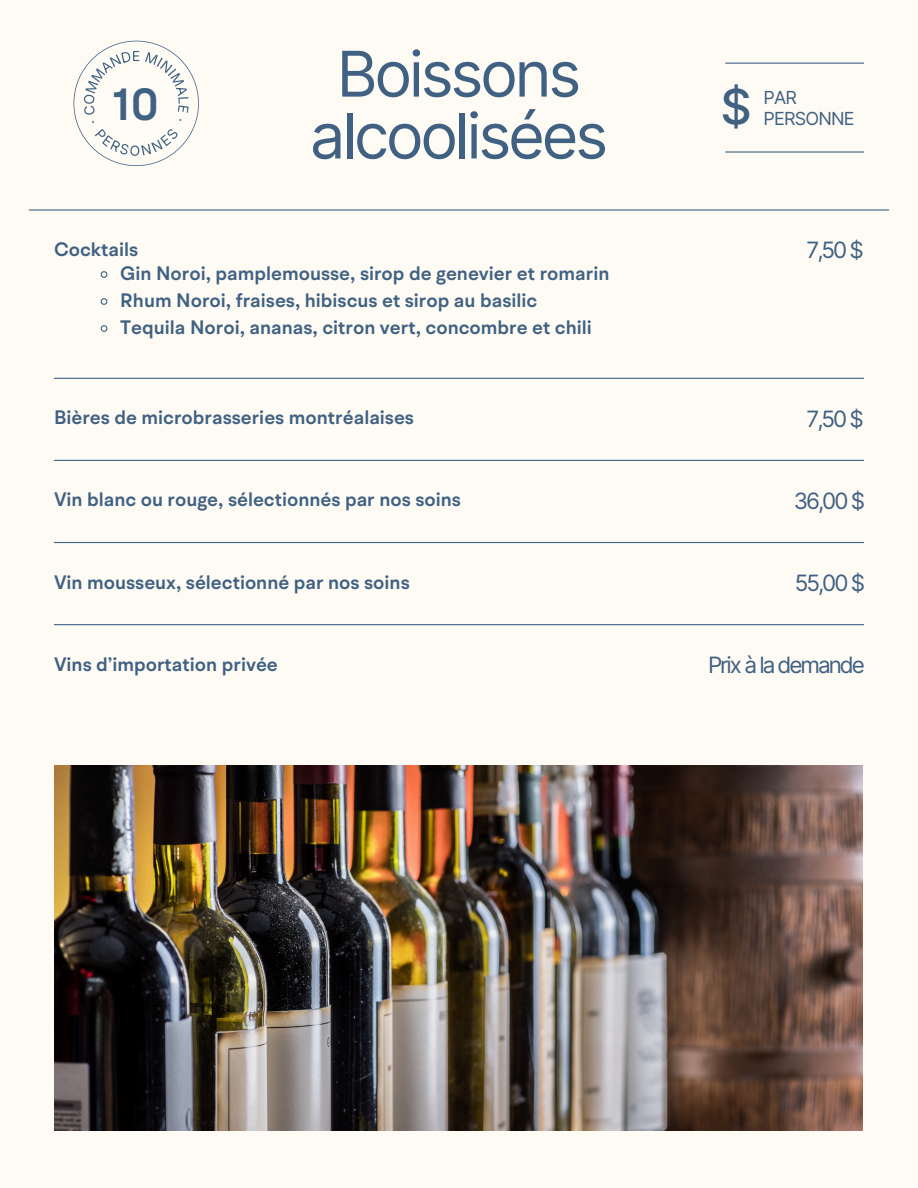
<style>
.page{position:relative;width:918px;height:1188px;background:#fefbf5}
.page>*{position:absolute;margin:0;border:0;box-sizing:border-box;transform-origin:0 0}
.t1{font:63px/61.8px "Inter";letter-spacing:-.05em;color:#406182;text-align:center}
.t2{font:500 48.75px "Inter";color:#406182}
.t3{font:600 45px "BR Hendrix";color:#406182}
.t4{font:22.5px "Inter";letter-spacing:-.09em;color:#406182}
.t5{font:600 19.5px "BR Hendrix";color:#406182}
.t6{font:18px/20.2px "Inter";letter-spacing:-.045em;color:#406182}
</style>
<div class="page">
<hr style="left:29px;top:209px;width:860px;height:2px;background:#406182">
<img style="left:54px;top:766px;width:809px;height:364px">
<hr style="left:54px;top:378px;width:810px;height:1px;background:#406182">
<hr style="left:54px;top:460px;width:810px;height:1px;background:#406182">
<svg style="left:74px;top:41px;width:124px;height:125px"></svg>
<hr style="left:725px;top:63px;width:139px;height:1px;background:#406182">
<hr style="left:725px;top:151px;width:139px;height:2px;background:#406182">
<svg style="left:100px;top:271px;width:8px;height:7px"></svg>
<svg style="left:100px;top:298px;width:8px;height:7px"></svg>
<svg style="left:100px;top:325px;width:8px;height:7px"></svg>
<hr style="left:54px;top:542px;width:810px;height:1px;background:#406182">
<hr style="left:54px;top:624px;width:810px;height:1px;background:#406182">
<p class="t1" style="left:310px;top:43px;width:300px">Boissons alcoolisées</p>
<h5 class="t3" style="left:111px;top:75px;width:50px">10</h5>
<h2 class="t2" style="left:720px;top:77px;width:33px">$</h2>
<h5 class="t6" style="left:764px;top:88px;width:93px">PAR<br>PERSONNE</h5>
<h1 class="t5" style="left:54px;top:236px;width:86px">Cocktails</h1>
<p class="t4" style="left:807px;top:236px;width:59px">7,50 $</p>
<p class="t5" style="left:120px;top:260px;width:491px">Gin Noroi, pamplemousse, sirop de genevier et romarin</p>
<h4 class="t5" style="left:120px;top:287px;width:418px">Rhum Noroi, fraises, hibiscus et sirop au basilic</h4>
<h5 class="t5" style="left:120px;top:314px;width:473px">Tequila Noroi, ananas, citron vert, concombre et chili</h5>
<p class="t5" style="left:54px;top:405px;width:362px">Bières de microbrasseries montréalaises</p>
<p class="t4" style="left:807px;top:405px;width:59px">7,50 $</p>
<h2 class="t5" style="left:54px;top:487px;width:408px">Vin blanc ou rouge, sélectionnés par nos soins</h2>
<h5 class="t4" style="left:794px;top:487px;width:73px">36,00 $</h5>
<h2 class="t5" style="left:54px;top:569px;width:357px">Vin mousseux, sélectionné par nos soins</h2>
<h3 class="t4" style="left:795px;top:569px;width:72px">55,00 $</h3>
<h2 class="t5" style="left:54px;top:651px;width:225px">Vins d’importation privée</h2>
<h5 class="t4" style="left:708px;top:651px;width:158px">Prix à la demande</h5>
</div>
